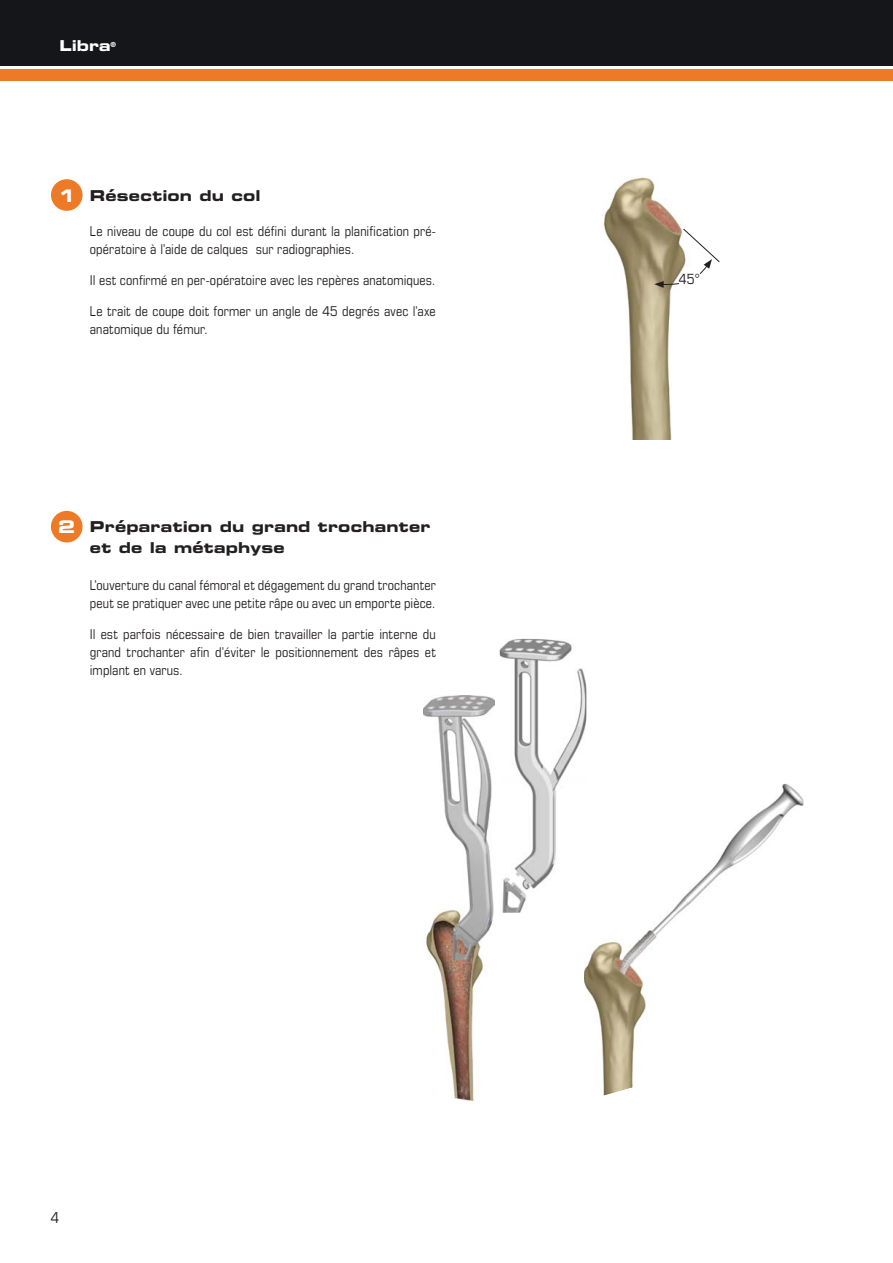
<style>
.page{position:relative;width:893px;height:1263px;background:#fff}
.page>*{position:absolute;margin:0;border:0;box-sizing:border-box;transform-origin:0 0}
.t1{font:17.4px "Eurostile LT Std Bold Ex 2";color:#fff}
.t2{font:15px/20.7px "Eurostile LT Std Bold Ex 2";letter-spacing:.01em;color:#231f20}
.t3{font:15px "Eurostile LT Std Bold Ex 2";color:#fff}
.t4{font:condensed 15px "Eurostile LT Std";color:#231f20}
.t5{font:condensed 13.95px "Eurostile LT Std";color:#231f20}
.t6{font:condensed 13.5px/18px "Eurostile LT Std";letter-spacing:.01em;color:#231f20}
</style>
<div class="page">
<div style="left:0;top:0;width:893px;height:65px;background:#15161a"></div>
<div style="left:0;top:69px;width:893px;height:12px;background:#ec7a26"></div>
<img style="left:584px;top:784px;width:220px;height:312px">
<img style="left:603px;top:177px;width:78px;height:262px">
<svg style="left:654px;top:228px;width:66px;height:60px"></svg>
<img style="left:423px;top:696px;width:71px;height:404px">
<img style="left:500px;top:639px;width:86px;height:274px">
<img style="left:584px;top:784px;width:2px;height:129px">
<div style="left:51px;top:179px;width:32px;height:32px;background:#ec7a26;border-radius:50%"></div>
<div style="left:51px;top:511px;width:32px;height:31px;background:#ec7a26;border-radius:50%"></div>
<p class="t3" style="left:59px;top:39px;width:58px">Libra<sup>®</sup></p>
<p class="t1" style="left:58px;top:188px;width:19px">1</p>
<p class="t2" style="left:90px;top:186px;width:172px">Résection du col</p>
<p class="t6" style="left:90px;top:224px;width:348px">Le niveau de coupe du col est défini durant la planification pré&shy;opératoire à l’aide de calques sur radiographies.</p>
<p class="t6" style="left:90px;top:272px;width:347px">Il est confirmé en per-opératoire avec les repères anatomiques.</p>
<p class="t6" style="left:90px;top:303px;width:347px">Le trait de coupe doit former un angle de 45 degrés avec l’axe anatomique du fémur.</p>
<p class="t1" style="left:58px;top:520px;width:19px">2</p>
<p class="t2" style="left:90px;top:518px;width:342px">Préparation du grand trochanter et de la métaphyse</p>
<p class="t6" style="left:90px;top:578px;width:347px">L’ouverture du canal fémoral et dégagement du grand trochanter peut se pratiquer avec une petite râpe ou avec un emporte pièce.</p>
<p class="t6" style="left:90px;top:626px;width:347px;text-align:justify">Il est parfois nécessaire de bien travailler la partie interne du grand trochanter afin d’éviter le positionnement des râpes et implant en varus.</p>
<p class="t4" style="left:51px;top:1211px;width:10px">4</p>
<p class="t5" style="left:679px;top:274px;width:23px">45°</p>
</div>
